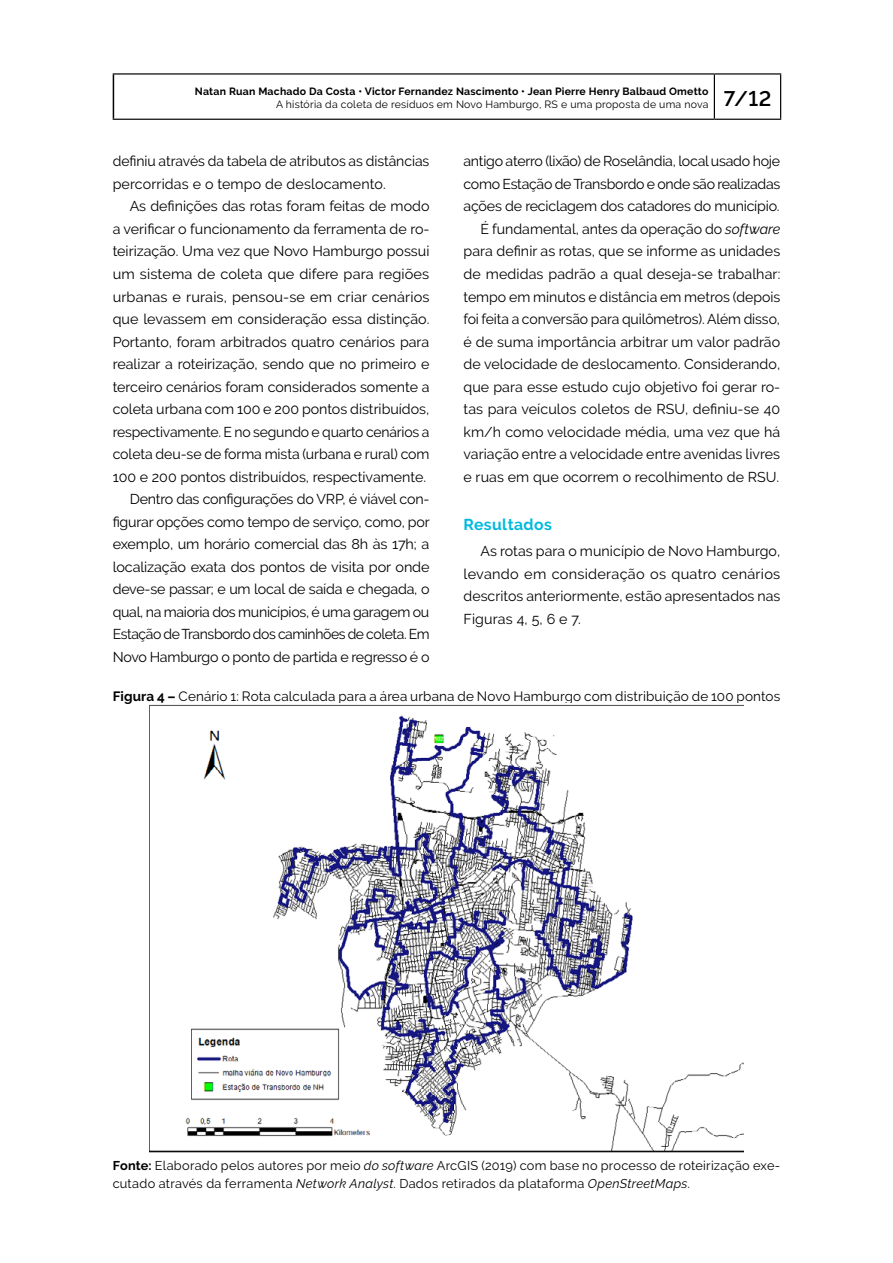
<style>
.page{position:relative;width:893px;height:1263px;background:#fff}
.page>*{position:absolute;margin:0;border:0;box-sizing:border-box;transform-origin:0 0}
.Subtitulo{font:700 15.75px "Raleway";letter-spacing:.025em;color:#00bade}
.Miolo{font:14.25px/22.5px "Raleway";letter-spacing:-.005em;color:#000;text-align:justify}
.Figura_transposta{font:13.5px "Raleway";letter-spacing:.01em;color:#000}
.Fonte-transposta{font:12.75px/18px "Raleway";letter-spacing:.02em;color:#000}
.t1{font:700 10.5px/13.5px "Raleway";letter-spacing:.02em;color:#000}
.s1{font-weight:400}
.s2{font-style:italic}
.s3{font-weight:700}
</style>
<div class="page">
<hr style="left:113px;top:75px;width:1px;height:44px;background:#000">
<hr style="left:113px;top:73px;width:601px;height:2px;background:#000">
<hr style="left:714px;top:73px;width:67px;height:2px;background:#000">
<hr style="left:714px;top:75px;width:1px;height:44px;background:#000">
<hr style="left:780px;top:75px;width:1px;height:44px;background:#000">
<hr style="left:113px;top:119px;width:601px;height:1px;background:#000">
<hr style="left:714px;top:119px;width:67px;height:1px;background:#000">
<img style="left:149px;top:704px;width:594px;height:448px">
<p class="t1" style="left:276px;top:84px;width:497px;text-indent:-81px">Natan Ruan Machado Da Costa • Victor Fernandez Nascimento • Jean Pierre Henry Balbaud Ometto<br><span class="s1">A história da coleta de resíduos em Novo Hamburgo, RS e uma proposta de uma nova</span> <sup>7/12</sup></p>
<p class="Miolo" style="left:113px;top:150px;width:318px">definiu através da tabela de atributos as distâncias percorridas e o tempo de deslocamento.</p>
<p class="Miolo" style="left:113px;top:195px;width:318px;text-indent:17px">As definições das rotas foram feitas de modo a verificar o funcionamento da ferramenta de ro&shy;teirização. Uma vez que Novo Hamburgo possui um sistema de coleta que difere para regiões urbanas e rurais, pensou-se em criar cenários que levassem em consideração essa distinção.<br>Portanto, foram arbitrados quatro cenários para realizar a roteirização, sendo que no primeiro e terceiro cenários foram considerados somente a coleta urbana com 100 e 200 pontos distribuídos, respectivamente. E no segundo e quarto cenários a coleta deu-se de forma mista (urbana e rural) com 100 e 200 pontos distribuídos, respectivamente.</p>
<p class="Miolo" style="left:113px;top:488px;width:319px;text-indent:17px">Dentro das configurações do VRP, é viável con&shy;figurar opções como tempo de serviço, como, por exemplo, um horário comercial das 8h às 17h; a localização exata dos pontos de visita por onde deve-se passar; e um local de saída e chegada, o qual, na maioria dos municípios, é uma garagem ou Estação de Transbordo dos caminhões de coleta. Em Novo Hamburgo o ponto de partida e regresso é o</p>
<p class="Miolo" style="left:463px;top:150px;width:318px">antigo aterro (lixão) de Roselândia, local usado hoje como Estação de Transbordo e onde são realizadas ações de reciclagem dos catadores do município.</p>
<p class="Miolo" style="left:463px;top:218px;width:318px;text-indent:17px">É fundamental, antes da operação do <span class="s2">software </span>para definir as rotas, que se informe as unidades de medidas padrão a qual deseja-se trabalhar: tempo em minutos e distância em metros (depois foi feita a conversão para quilômetros). Além disso, é de suma importância arbitrar um valor padrão de velocidade de deslocamento. Considerando, que para esse estudo cujo objetivo foi gerar ro&shy;tas para veículos coletos de RSU, definiu-se 40 km/h como velocidade média, uma vez que há variação entre a velocidade entre avenidas livres e ruas em que ocorrem o recolhimento de RSU.</p>
<p class="Subtitulo" style="left:463px;top:515px;width:90px">Resultados</p>
<p class="Miolo" style="left:463px;top:540px;width:318px;text-indent:17px">As rotas para o município de Novo Hamburgo, levando em consideração os quatro cenários descritos anteriormente, estão apresentados nas Figuras 4, 5, 6 e 7.</p>
<p class="Figura_transposta" style="left:113px;top:688px;width:669px"><span class="s3">Figura 4 –</span> Cenário 1: Rota calculada para a área urbana de Novo Hamburgo com distribuição de 100 pontos</p>
<p class="Fonte-transposta" style="left:113px;top:1156px;width:669px"><span class="s3">Fonte:</span> Elaborado pelos autores por meio <span class="s2">do software</span> ArcGIS (2019) com base no processo de roteirização exe&shy;cutado através da ferramenta <span class="s2">Network Analyst</span>. Dados retirados da plataforma <span class="s2">OpenStreetMaps</span>.</p>
</div>
